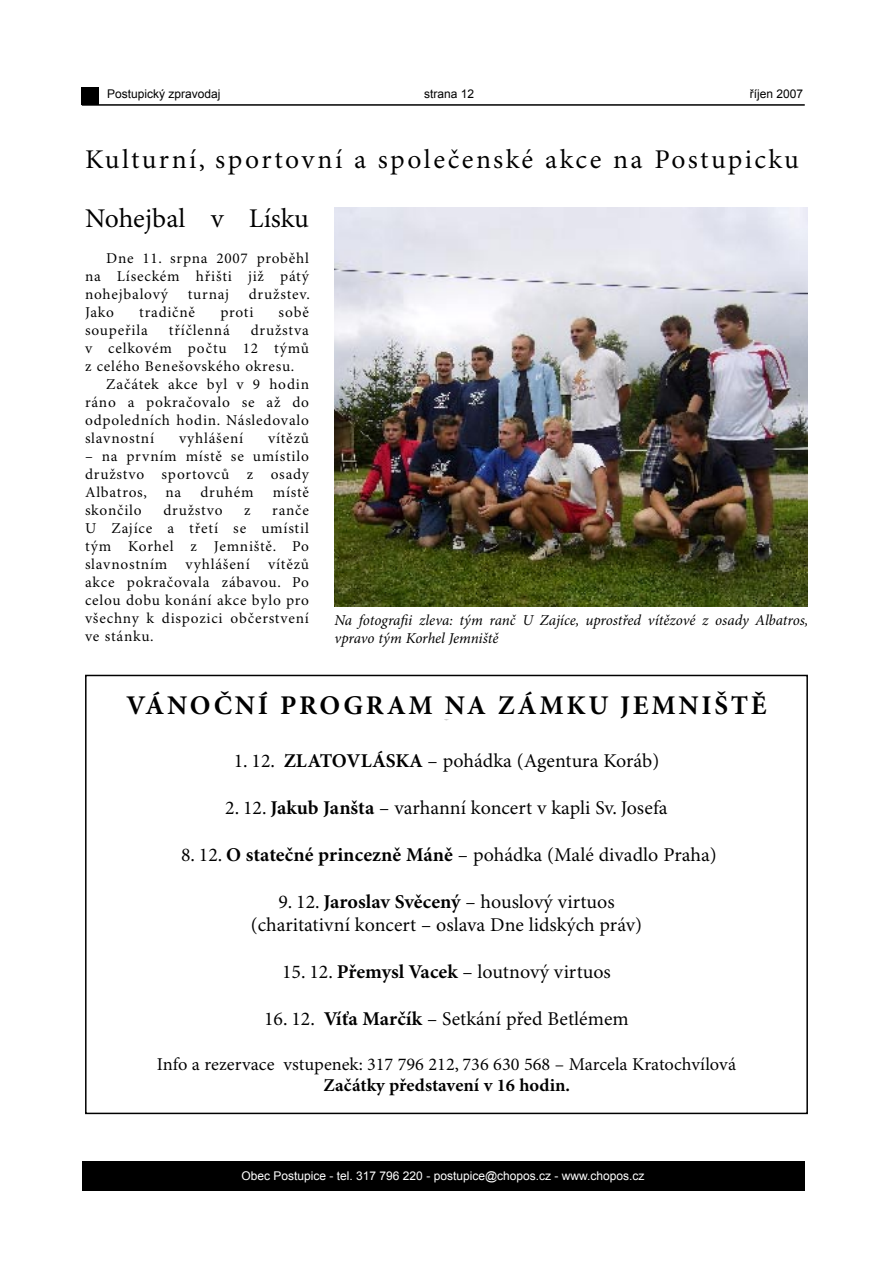
<style>
.page{position:relative;width:893px;height:1263px;background:#fff}
.page>*{position:absolute;margin:0;border:0;box-sizing:border-box;transform-origin:0 0}
.t1{font:27px "Minion Pro";letter-spacing:.085em;color:#000}
.t2{font:700 27px "Minion Pro";letter-spacing:.1em;color:#000}
.t3{font:27px "Minion Pro";color:#000}
.t4{font:19.5px/23.4px "Minion Pro";color:#000;text-align:center}
.t5{font:18px "Minion Pro";color:#000}
.t6{font:700 18px "Minion Pro";color:#000}
.t7{font:15px/18px "Minion Pro";letter-spacing:.05em;color:#000;text-align:justify}
.t8{font:italic 15px/18px "Minion Pro";letter-spacing:-.01em;color:#000}
.t9{font:12px "Arial";color:#fff}
.t10{font:12px "Arial";color:#000}
.s1{font-weight:700}
</style>
<div class="page">
<div style="left:82px;top:1161px;width:722px;height:30px;background:#000"></div>
<div style="left:82px;top:87px;width:17px;height:18px;background:#000"></div>
<hr style="left:82px;top:104px;width:723px;height:2px;background:#000">
<div style="left:85px;top:675px;width:723px;height:439px;border:2px solid #000"></div>
<img style="left:334px;top:207px;width:474px;height:400px">
<p class="t10" style="left:107px;top:86px;width:115px">Postupický zpravodaj</p>
<p class="t10" style="left:424px;top:86px;width:52px">strana 12</p>
<p class="t10" style="left:750px;top:86px;width:55px">říjen 2007</p>
<h1 class="t1" style="left:85px;top:144px;width:715px">Kulturní, sportovní a společenské akce na Postupicku</h1>
<h1 class="t3" style="left:85px;top:202px;width:225px">Nohejbal v Lísku</h1>
<p class="t7" style="left:85px;top:250px;width:225px;text-indent:21px">Dne 11. srpna 2007 proběhl na Líseckém hřišti již pátý nohejbalový</p>
<p class="t7" style="left:188px;top:286px;width:43px">turnaj</p>
<p class="t7" style="left:249px;top:286px;width:62px">družstev.</p>
<p class="t7" style="left:85px;top:304px;width:30px">Jako</p>
<p class="t7" style="left:139px;top:304px;width:58px">tradičně</p>
<p class="t7" style="left:220px;top:304px;width:35px">proti</p>
<p class="t7" style="left:279px;top:304px;width:32px">sobě</p>
<p class="t7" style="left:85px;top:322px;width:64px">soupeřila</p>
<p class="t7" style="left:169px;top:322px;width:62px">tříčlenná</p>
<p class="t7" style="left:251px;top:322px;width:60px">družstva</p>
<p class="t7" style="left:85px;top:340px;width:225px">v celkovém počtu 12 týmů</p>
<p class="t7" style="left:85px;top:358px;width:211px">z celého Benešovského okresu.</p>
<p class="t7" style="left:106px;top:376px;width:204px">Začátek akce byl v 9 hodin</p>
<p class="t7" style="left:85px;top:394px;width:225px">ráno a pokračovalo se až do</p>
<p class="t7" style="left:85px;top:412px;width:225px">odpoledních hodin. Následovalo</p>
<p class="t7" style="left:85px;top:430px;width:71px">slavnostní</p>
<p class="t7" style="left:179px;top:430px;width:66px">vyhlášení</p>
<p class="t7" style="left:268px;top:430px;width:42px">vítězů</p>
<p class="t7" style="left:85px;top:448px;width:225px">– na prvním místě se umístilo družstvo sportovců z osady Albatros, na</p>
<p class="t7" style="left:200px;top:484px;width:55px">druhém</p>
<p class="t7" style="left:273px;top:484px;width:38px">místě</p>
<p class="t7" style="left:85px;top:502px;width:58px">skončilo</p>
<p class="t7" style="left:163px;top:502px;width:61px">družstvo</p>
<p class="t7" style="left:244px;top:502px;width:8px">z</p>
<p class="t7" style="left:85px;top:502px;width:225px;text-indent:187px">ranče U Zajíce a třetí se umístil tým Korhel z Jemniště. Po slavnostním vyhlášení vítězů akce pokračovala zábavou. Po celou dobu konání akce bylo pro všechny k dispozici občerstvení ve stánku.</p>
<p class="t8" style="left:334px;top:611px;width:475px">Na fotografii zleva: tým ranč U Zajíce, uprostřed vítězové z osady Albatros, vpravo tým Korhel Jemniště</p>
<h1 class="t2" style="left:126px;top:689px;width:642px">VÁNOČNÍ PROGRAM NA ZÁMKU JEMNIŠTĚ</h1>
<h2 class="t4" style="left:234px;top:750px;width:427px">1. 12. <span class="s1">ZLATOVLÁSKA</span> – pohádka (Agentura Koráb)</h2>
<h2 class="t4" style="left:225px;top:797px;width:444px">2. 12. <span class="s1">Jakub Janšta</span> – varhanní koncert v kapli Sv. Josefa</h2>
<h2 class="t4" style="left:181px;top:843px;width:537px">8. 12. <span class="s1">O statečné princezně Máně</span> – pohádka (Malé divadlo Praha)</h2>
<h2 class="t4" style="left:251px;top:890px;width:392px">9. 12. <span class="s1">Jaroslav Svěcený</span> – houslový virtuos (charitativní koncert – oslava Dne lidských práv)</h2>
<h2 class="t4" style="left:282px;top:960px;width:330px">15. 12. <span class="s1">Přemysl Vacek</span> – loutnový virtuos</h2>
<h2 class="t4" style="left:264px;top:1007px;width:366px">16. 12. <span class="s1">Víťa Marčík</span> – Setkání před Betlémem</h2>
<p class="t5" style="left:157px;top:1053px;width:581px">Info a rezervace vstupenek: 317 796 212, 736 630 568 – Marcela Kratochvílová</p>
<p class="t6" style="left:324px;top:1075px;width:248px">Začátky představení v 16 hodin.</p>
<p class="t9" style="left:242px;top:1168px;width:405px">Obec Postupice - tel. 317 796 220 - postupice@chopos.cz - www.chopos.cz</p>
</div>
